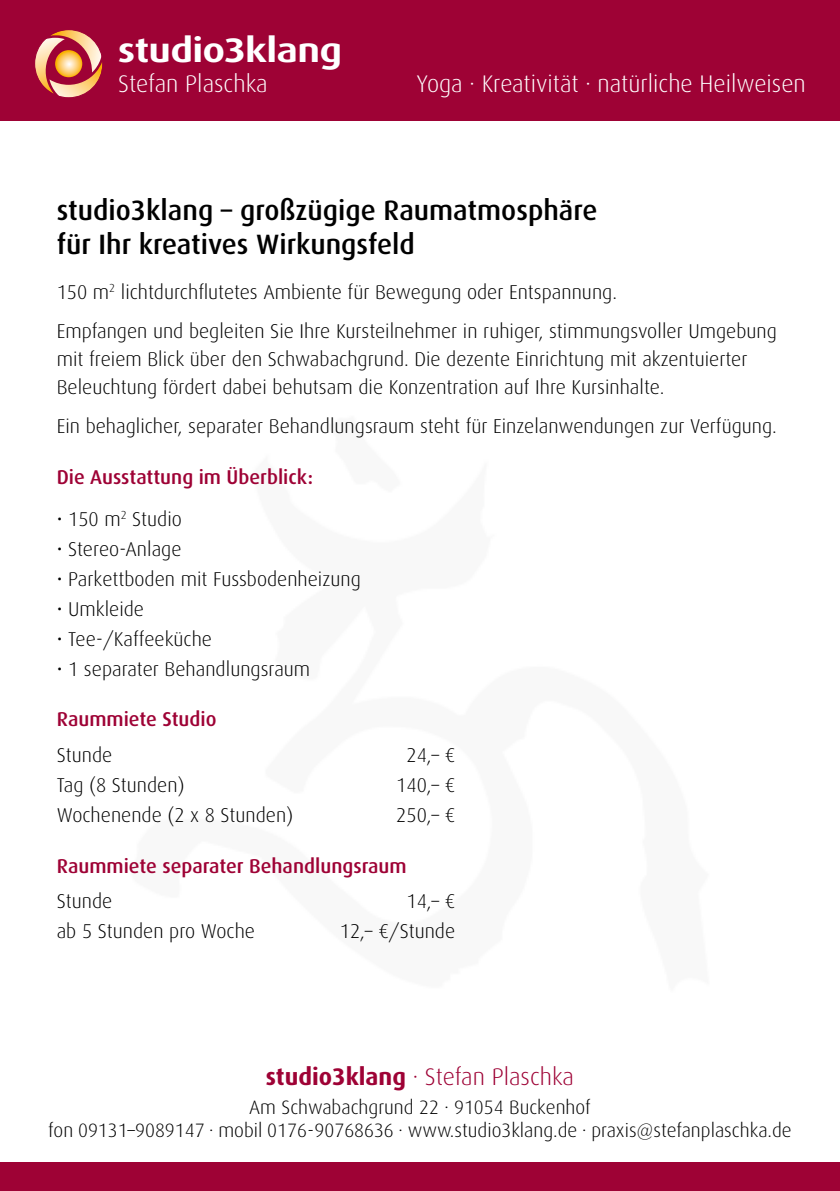
<style>
.page{position:relative;width:840px;height:1191px;background:#fff}
.page>*{position:absolute;margin:0;border:0;box-sizing:border-box;transform-origin:0 0}
.t1{font:700 34px "Dax Wide";letter-spacing:-.005em;color:#fff}
.t2{font:500 28px/33.6px "Dax";color:#000}
.t3{font:300 24px "Dax";color:#fff}
.t4{font:300 24px "Dax";color:#9e0235}
.t5{font:300 20px/39.4px "Dax";color:#000}
.t6{font:500 20px "Dax";color:#9e0235}
.t7{font:300 19.4px/23.2px "Dax";color:#000;text-align:center}
.s1{font-weight:700}
</style>
<div class="page">
<div style="left:0;top:0;width:839px;height:120px;background:#9e0235"></div>
<div style="left:0;top:1162px;width:839px;height:29px;background:#9e0235"></div>
<svg style="left:36px;top:31px;width:65px;height:67px"></svg>
<div style="left:34px;top:29px;width:69px;height:69px;border:1px solid #9e0235;border-radius:50%"></div>
<svg style="left:55px;top:50px;width:27px;height:27px"></svg>
<h1 class="t1" style="left:118px;top:31px;width:225px">studio3klang</h1>
<p class="t3" style="left:118px;top:70px;width:151px">Stefan Plaschka</p>
<p class="t3" style="left:416px;top:70px;width:390px">Yoga · Kreativität · natürliche Heilweisen</p>
<h2 class="t2" style="left:57px;top:194px;width:542px">studio3klang – großzügige Raumatmosphäre für Ihr kreatives Wirkungsfeld</h2>
<p class="t5" style="left:57px;top:272px;width:721px">150 m<sup>2</sup> lichtdurchflutetes Ambiente für Bewegung oder Entspannung.<br>Empfangen und begleiten Sie Ihre Kursteilnehmer in ruhiger, stimmungsvoller Umgebung</p>
<p class="t5" style="left:57px;top:345px;width:691px;line-height:28px">mit freiem Blick über den Schwabachgrund. Die dezente Einrichtung mit akzentuierter<br>Beleuchtung fördert dabei behutsam die Konzentration auf Ihre Kursinhalte.</p>
<p class="t5" style="left:57px;top:407px;width:721px">Ein behaglicher, separater Behandlungsraum steht für Einzelanwendungen zur Verfügung.</p>
<p class="t6" style="left:57px;top:466px;width:257px">Die Ausstattung im Überblick:</p>
<p class="t5" style="left:57px;top:499px;width:127px">• 150 m<sup>2</sup> Studio</p>
<p class="t5" style="left:57px;top:529px;width:126px">• Stereo-Anlage</p>
<p class="t5" style="left:57px;top:559px;width:305px">• Parkettboden mit Fussbodenheizung</p>
<p class="t5" style="left:57px;top:589px;width:89px">• Umkleide</p>
<p class="t5" style="left:57px;top:619px;width:157px">• Tee-/Kaffeeküche</p>
<p class="t5" style="left:57px;top:649px;width:255px">• 1 separater Behandlungsraum</p>
<p class="t6" style="left:57px;top:708px;width:161px">Raummiete Studio</p>
<p class="t5" style="left:57px;top:735px;width:57px">Stunde</p>
<p class="t5" style="left:406px;top:735px;width:50px">24,– €</p>
<p class="t5" style="left:57px;top:765px;width:129px">Tag (8 Stunden)</p>
<p class="t5" style="left:396px;top:765px;width:60px">140,– €</p>
<p class="t5" style="left:57px;top:795px;width:238px">Wochenende (2 x 8 Stunden)</p>
<p class="t5" style="left:396px;top:795px;width:60px">250,– €</p>
<p class="t6" style="left:57px;top:854px;width:351px">Raummiete separater Behandlungsraum</p>
<p class="t5" style="left:57px;top:882px;width:57px">Stunde</p>
<p class="t5" style="left:406px;top:882px;width:50px">14,– €</p>
<p class="t5" style="left:57px;top:912px;width:200px">ab 5 Stunden pro Woche</p>
<p class="t5" style="left:339px;top:912px;width:117px">12,– €/Stunde</p>
<p class="t4" style="left:266px;top:1063px;width:309px"><span class="s1">studio3klang</span> · Stefan Plaschka</p>
<p class="t7" style="left:48px;top:1095px;width:744px">Am Schwabachgrund 22 · 91054 Buckenhof<br>fon 09131–9089147 · mobil 0176-90768636 · www.studio3klang.de · praxis@stefanplaschka.de</p>
</div>
